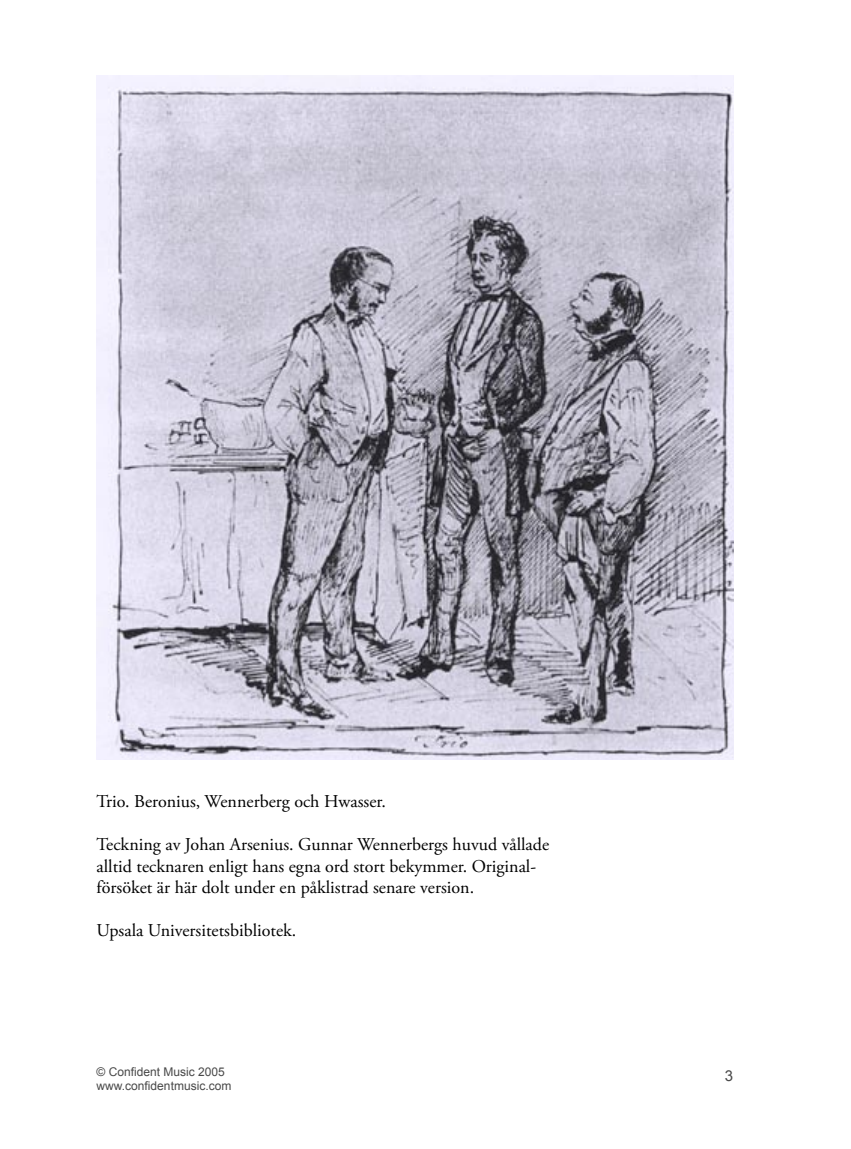
<style>
.page{position:relative;width:851px;height:1149px;background:#fff}
.page>*{position:absolute;margin:0;border:0;box-sizing:border-box;transform-origin:0 0}
.t1{font:18px/21.6px "Adobe Garamond Pro";color:#000}
.t2{font:15px "Arial";color:#484848}
.t3{font:12px "Arial";color:#484848}
</style>
<div class="page">
<img style="left:97px;top:75px;width:636px;height:684px">
<p class="t1" style="left:97px;top:790px;width:291px">Trio. Beronius, Wennerberg och Hwasser.</p>
<p class="t1" style="left:97px;top:833px;width:454px">Teckning av Johan Arsenius. Gunnar Wennerbergs huvud vållade alltid tecknaren enligt hans egna ord stort bekymmer. Original&shy;försöket är här dolt under en påklistrad senare version.</p>
<p class="t1" style="left:97px;top:920px;width:201px">Upsala Universitetsbibliotek.</p>
<p class="t3" style="left:97px;top:1063px;width:130px">© Confident Music 2005</p>
<p class="t3" style="left:97px;top:1077px;width:136px">www.confidentmusic.com</p>
<p class="t2" style="left:724px;top:1065px;width:10px">3</p>
</div>
